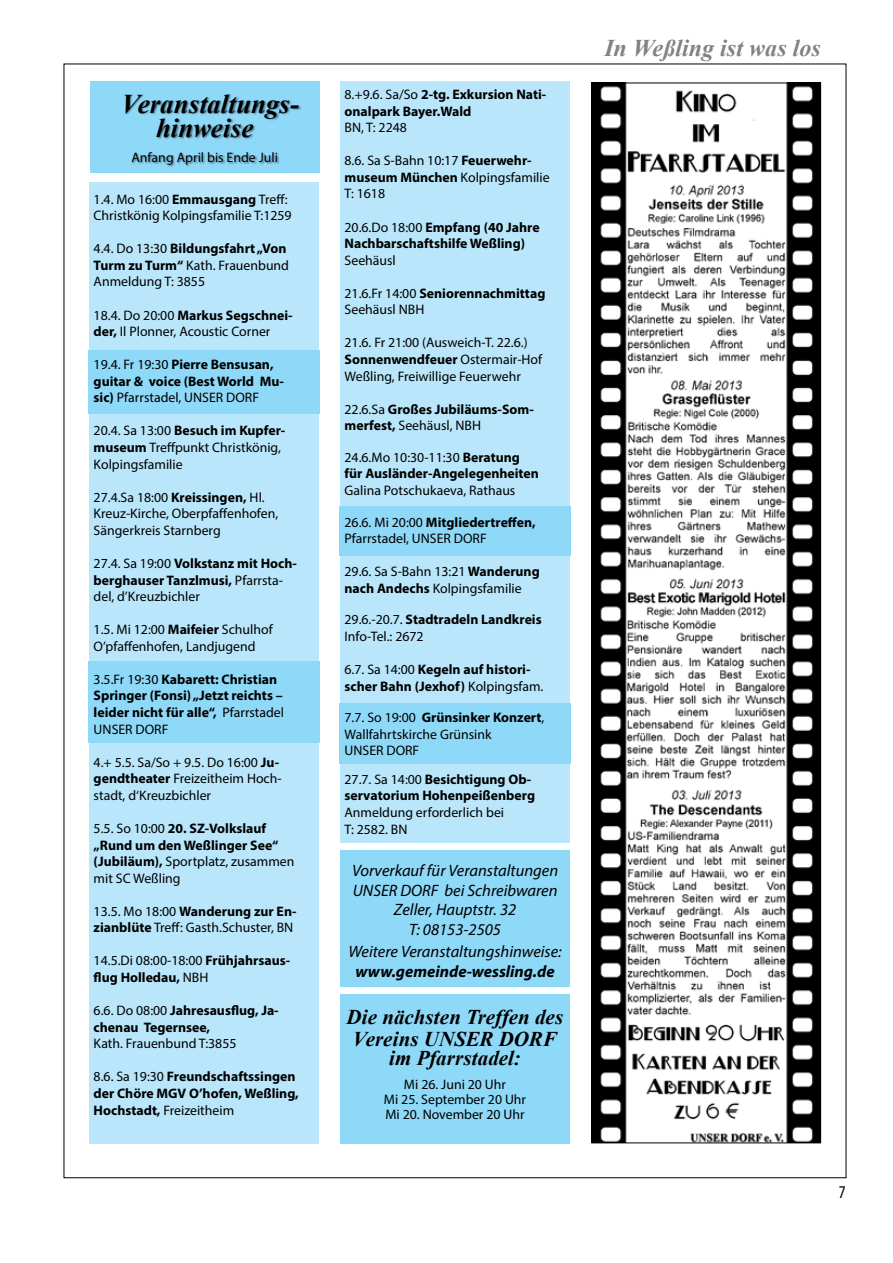
<style>
.page{position:relative;width:893px;height:1263px;background:#fff}
.page>*{position:absolute;margin:0;border:0;box-sizing:border-box;transform-origin:0 0}
.t1{font:italic 700 27px/24px "Times New Roman";color:#000;text-align:center}
.t2{font:italic 700 24px "Times New Roman";color:#808285}
.t3{font:italic 700 21px/22px "Times New Roman";color:#000;text-align:center}
.t4{font:condensed 18px "Myriad Pro";color:#000}
.t5{font:italic 16.5px/19.5px "Myriad Pro";color:#000;text-align:center}
.t6{font:italic 700 16.5px "Myriad Pro";color:#000}
.t7{font:13.8px/16.5px "Myriad Pro";color:#000}
.t8{font:700 13.8px/16.5px "Myriad Pro";color:#000}
.s1{font-weight:700}
.s2{font-weight:400}
</style>
<div class="page">
<div style="left:90px;top:81px;width:229px;height:91px;background:#8ed8f8"></div>
<svg style="left:340px;top:986px;width:229px;height:9px"></svg>
<div style="left:90px;top:182px;width:229px;height:962px;background:#b9e6fa"></div>
<div style="left:340px;top:82px;width:230px;height:761px;background:#b9e6fa"></div>
<div style="left:339px;top:507px;width:232px;height:49px;background:#8ed8f8"></div>
<div style="left:89px;top:350px;width:231px;height:64px;background:#8ed8f8"></div>
<div style="left:89px;top:661px;width:231px;height:81px;background:#8ed8f8"></div>
<div style="left:339px;top:703px;width:232px;height:60px;background:#8ed8f8"></div>
<div style="left:340px;top:995px;width:230px;height:149px;background:#8ed8f8"></div>
<div style="left:124px;top:94px;width:178px;height:73px;background:#000;opacity:.4"></div>
<div style="left:340px;top:850px;width:230px;height:136px;background:#8ed8f8"></div>
<img style="left:593px;top:85px;width:226px;height:1056px">
<div style="left:591px;top:83px;width:230px;height:1060px;border:1px solid #000"></div>
<h1 class="t1" style="left:121px;top:92px;width:179px">Veranstaltungs&shy;hinweise</h1>
<p class="t7" style="left:131px;top:149px;width:148px">Anfang April bis Ende Juli</p>
<p class="t7" style="left:94px;top:191px;width:200px">1.4. Mo 16:00 <span class="s1">Emmausgang</span> Treff:<br>Christkönig Kolpingsfamilie T:1259</p>
<p class="t7" style="left:94px;top:240px;width:197px">4.4. Do 13:30 <span class="s1">Bildungsfahrt „Von<br>Turm zu Turm“</span> Kath. Frauenbund<br>Anmeldung T: 3855</p>
<p class="t7" style="left:94px;top:306px;width:201px">18.4. Do 20:00 <span class="s1">Markus Segschnei&shy;der,</span> Il Plonner, Acoustic Corner</p>
<p class="t8" style="left:94px;top:356px;width:192px"><span class="s2">19.4. Fr 19:30</span> Pierre Bensusan, guitar &amp; voice (Best World Mu&shy;sic) <span class="s2">Pfarrstadel, UNSER DORF</span></p>
<p class="t7" style="left:94px;top:422px;width:193px">20.4. Sa 13:00 <span class="s1">Besuch im Kupfer&shy;museum</span> Treffpunkt Christkönig,<br>Kolpingsfamilie</p>
<p class="t7" style="left:94px;top:489px;width:186px">27.4.Sa 18:00 <span class="s1">Kreissingen,</span> Hl.<br>Kreuz-Kirche, Oberpfaffenhofen,<br>Sängerkreis Starnberg</p>
<p class="t7" style="left:94px;top:555px;width:205px">27.4. Sa 19:00 <span class="s1">Volkstanz mit Hoch&shy;berghauser Tanzlmusi,</span> Pfarrsta&shy;del, d’Kreuzbichler</p>
<p class="t7" style="left:94px;top:621px;width:181px">1.5. Mi 12:00 <span class="s1">Maifeier</span> Schulhof<br>O’pfaffenhofen, Landjugend</p>
<p class="t8" style="left:94px;top:670px;width:192px"><span class="s2">3.5.Fr 19:30</span> Kabarett: Christian<br>Springer (Fonsi) „Jetzt reichts – leider nicht für alle“, <span class="s2">Pfarrstadel<br>UNSER DORF</span></p>
<p class="t7" style="left:94px;top:754px;width:190px">4.+ 5.5. Sa/So + 9.5. Do 16:00 <span class="s1">Ju&shy;gendtheater</span> Freizeitheim Hoch&shy;stadt, d‘Kreuzbichler</p>
<p class="t8" style="left:94px;top:820px;width:202px"><span class="s2">5.5. So 10:00</span> 20. SZ-Volkslauf „Rund um den Weßlinger See“ (Jubiläum), <span class="s2">Sportplatz, zusammen mit SC Weßling</span></p>
<p class="t7" style="left:94px;top:903px;width:204px">13.5. Mo 18:00 <span class="s1">Wanderung zur En&shy;zianblüte</span> Treff: Gasth.Schuster, BN</p>
<p class="t8" style="left:94px;top:952px;width:198px"><span class="s2">14.5.Di 08:00-18:00</span> Frühjahrsaus&shy;flug Holledau, <span class="s2">NBH</span></p>
<p class="t8" style="left:94px;top:1002px;width:187px"><span class="s2">6.6. Do 08:00</span> Jahresausflug, Ja&shy;chenau Tegernsee,</p>
<p class="t7" style="left:94px;top:1035px;width:144px">Kath. Frauenbund T:3855</p>
<p class="t8" style="left:94px;top:1068px;width:207px"><span class="s2">8.6. Sa 19:30</span> Freundschaftssingen der Chöre MGV O’hofen, Weßling,<br>Hochstadt, <span class="s2">Freizeitheim</span></p>
<p class="t8" style="left:345px;top:86px;width:203px"><span class="s2">8.+9.6. Sa/So</span> 2-tg. Exkursion Nati&shy;onalpark Bayer.Wald</p>
<p class="t7" style="left:345px;top:119px;width:64px">BN, T: 2248</p>
<p class="t7" style="left:345px;top:152px;width:207px">8.6. Sa S-Bahn 10:17 <span class="s1">Feuerwehr&shy;museum München</span> Kolpingsfamilie<br>T: 1618</p>
<p class="t8" style="left:345px;top:218px;width:197px"><span class="s2">20.6.Do 18:00</span> Empfang (40 Jahre<br>Nachbarschaftshilfe Weßling)</p>
<p class="t7" style="left:345px;top:252px;width:53px">Seehäusl</p>
<p class="t7" style="left:345px;top:285px;width:202px">21.6.Fr 14:00 <span class="s1">Seniorennachmittag<br></span>Seehäusl NBH</p>
<p class="t7" style="left:345px;top:334px;width:199px">21.6. Fr 21:00 (Ausweich-T. 22.6.)<br><span class="s1">Sonnenwendfeuer</span> Ostermair-Hof<br>Weßling, Freiwillige Feuerwehr</p>
<p class="t8" style="left:345px;top:400px;width:191px"><span class="s2">22.6.Sa</span> Großes Jubiläums-Som&shy;merfest, <span class="s2">Seehäusl, NBH</span></p>
<p class="t8" style="left:345px;top:448px;width:196px"><span class="s2">24.6.Mo 10:30-11:30</span> Beratung für Ausländer-Angelegenheiten</p>
<p class="t7" style="left:345px;top:482px;width:172px">Galina Potschukaeva, Rathaus</p>
<p class="t7" style="left:345px;top:513px;width:193px">26.6. Mi 20:00 <span class="s1">Mitgliedertreffen,<br></span>Pfarrstadel, UNSER DORF</p>
<p class="t7" style="left:345px;top:563px;width:197px">29.6. Sa S-Bahn 13:21 <span class="s1">Wanderung nach Andechs</span> Kolpingsfamilie</p>
<p class="t7" style="left:345px;top:611px;width:199px">29.6.-20.7. <span class="s1">Stadtradeln Landkreis<br></span>Info-Tel.: 2672</p>
<p class="t8" style="left:345px;top:661px;width:200px"><span class="s2">6.7. Sa 14:00</span> Kegeln auf histori&shy;scher Bahn (Jexhof) <span class="s2">Kolpingsfam.</span></p>
<p class="t7" style="left:345px;top:709px;width:201px">7.7. So 19:00 <span class="s1">Grünsinker Konzert</span>,<br>Wallfahrtskirche Grünsink<br>UNSER DORF</p>
<p class="t8" style="left:345px;top:770px;width:192px"><span class="s2">27.7. Sa 14:00</span> Besichtigung Ob&shy;servatorium Hohenpeißenberg</p>
<p class="t7" style="left:345px;top:804px;width:161px">Anmeldung erforderlich bei<br>T: 2582. BN</p>
<p class="t5" style="left:352px;top:861px;width:208px">Vorverkauf für Veranstaltungen<br>UNSER DORF bei Schreibwaren<br>Zeller, Hauptstr. 32<br>T: 08153-2505</p>
<p class="t5" style="left:348px;top:942px;width:215px">Weitere Veranstaltungshinweise:</p>
<p class="t6" style="left:356px;top:960px;width:201px">www.gemeinde-wessling.de</p>
<h3 class="t3" style="left:347px;top:1005px;width:218px">Die nächsten Treffen des<br>Vereins UNSER DORF</h3>
<h3 class="t3" style="left:389px;top:1046px;width:133px">im Pfarrstadel:</h3>
<p class="t7" style="left:384px;top:1076px;width:144px;line-height:15px;text-align:center">Mi 26. Juni 20 Uhr<br>Mi 25. September 20 Uhr<br>Mi 20. November 20 Uhr</p>
<h2 class="t2" style="left:604px;top:32px;width:218px">In Weßling ist was los</h2>
<h3 class="t4" style="left:839px;top:1181px;width:8px">7</h3>
</div>
